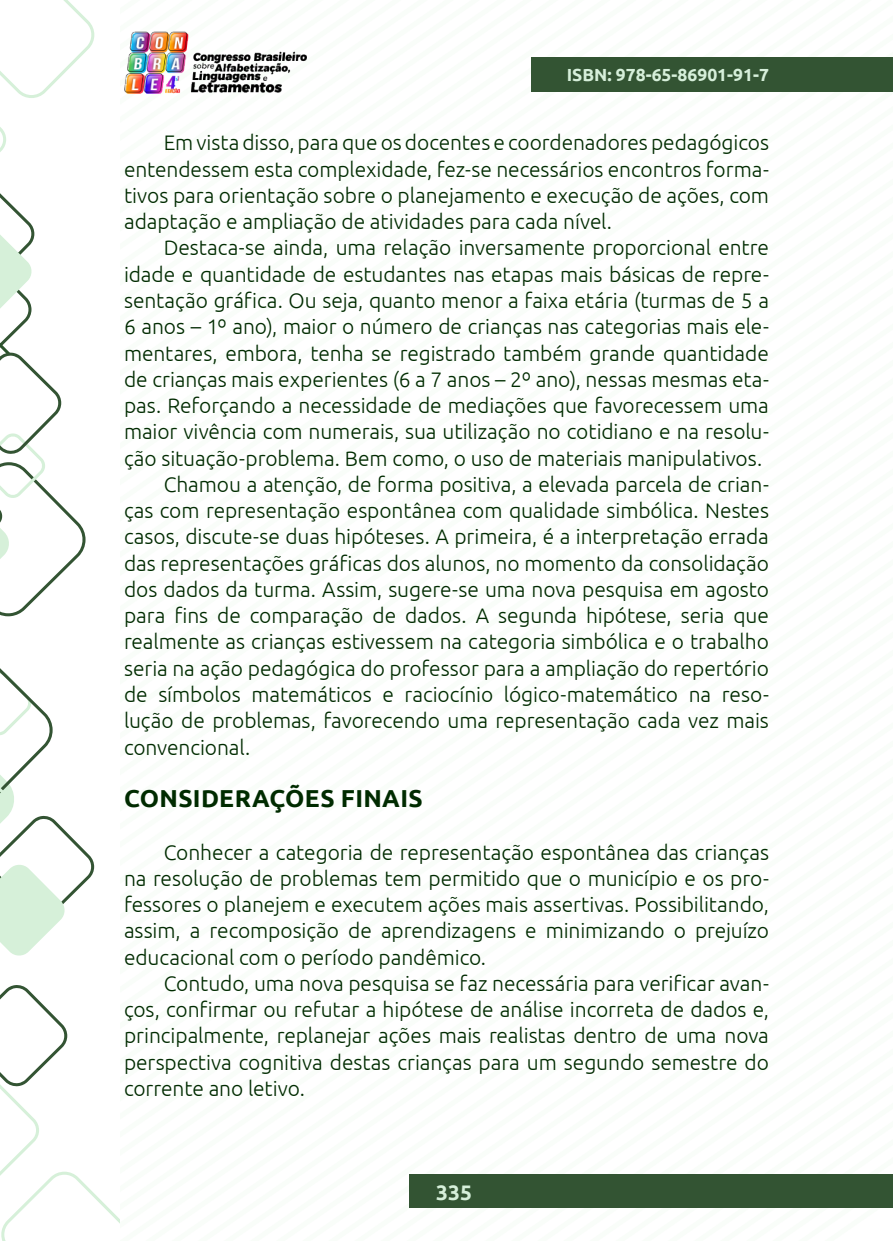
<style>
.page{position:relative;width:893px;height:1241px;background:#fff}
.page>*{position:absolute;margin:0;border:0;box-sizing:border-box;transform-origin:0 0}
._9_SUBTÍTULO{font:700 24.5px "Ubuntu";letter-spacing:.015em;color:#002b00}
._8_CORPO{font:300 21px/26.2px "Ubuntu";letter-spacing:-.005em;color:#002b00;text-align:justify}
.t1{font:700 21px "Ubuntu";color:#d6efda}
.t2{font:700 17.5px "Ubuntu";color:#d6efda}
</style>
<div class="page">
<div style="left:410px;top:1174px;width:483px;height:33px;background:#335433"></div>
<img style="left:124px;top:31px;width:182px;height:62px">
<div style="left:532px;top:57px;width:361px;height:35px;background:#335433"></div>
<svg style="left:0;top:985px;width:119px;height:255px"></svg>
<svg style="left:0;top:0;width:94px;height:616px"></svg>
<svg style="left:0;top:668px;width:94px;height:288px"></svg>
<p class="t2" style="left:567px;top:64px;width:204px">ISBN: 978-65-86901-91-7</p>
<p class="_8_CORPO" style="left:124px;top:129px;width:646px;text-indent:40px">Em vista disso, para que os docentes e coordenadores pedagógicos entendessem esta complexidade, fez-se necessários encontros forma&shy;tivos para orientação sobre o planejamento e execução de ações, com adaptação e ampliação de atividades para cada nível.</p>
<p class="_8_CORPO" style="left:124px;top:234px;width:646px;text-indent:40px">Destaca-se ainda, uma relação inversamente proporcional entre idade e quantidade de estudantes nas etapas mais básicas de repre&shy;sentação gráfica. Ou seja, quanto menor a faixa etária (turmas de 5 a 6 anos – 1º ano), maior o número de crianças nas categorias mais ele&shy;mentares, embora, tenha se registrado também grande quantidade de crianças mais experientes (6 a 7 anos – 2º ano), nessas mesmas eta&shy;pas. Reforçando a necessidade de mediações que favorecessem uma maior vivência com numerais, sua utilização no cotidiano e na resolu&shy;ção situação-problema. Bem como, o uso de materiais manipulativos.</p>
<p class="_8_CORPO" style="left:124px;top:470px;width:646px;text-indent:40px">Chamou a atenção, de forma positiva, a elevada parcela de crian&shy;ças com representação espontânea com qualidade simbólica. Nestes casos, discute-se duas hipóteses. A primeira, é a interpretação errada das representações gráficas dos alunos, no momento da consolidação dos dados da turma. Assim, sugere-se uma nova pesquisa em agosto para fins de comparação de dados. A segunda hipótese, seria que realmente as crianças estivessem na categoria simbólica e o trabalho seria na ação pedagógica do professor para a ampliação do repertório de símbolos matemáticos e raciocínio lógico-matemático na reso&shy;lução de problemas, favorecendo uma representação cada vez mais convencional.</p>
<p class="_9_SUBTÍTULO" style="left:124px;top:783px;width:300px">CONSIDERAÇÕES FINAIS</p>
<p class="_8_CORPO" style="left:124px;top:838px;width:646px;text-indent:40px">Conhecer a categoria de representação espontânea das crianças na resolução de problemas tem permitido que o município e os pro&shy;fessores o planejem e executem ações mais assertivas. Possibilitando, assim, a recomposição de aprendizagens e minimizando o prejuízo educacional com o período pandêmico.</p>
<p class="_8_CORPO" style="left:124px;top:969px;width:646px;text-indent:40px">Contudo, uma nova pesquisa se faz necessária para verificar avan&shy;ços, confirmar ou refutar a hipótese de análise incorreta de dados e, principalmente, replanejar ações mais realistas dentro de uma nova perspectiva cognitiva destas crianças para um segundo semestre do corrente ano letivo.</p>
<p class="t1" style="left:436px;top:1178px;width:37px">335</p>
</div>
